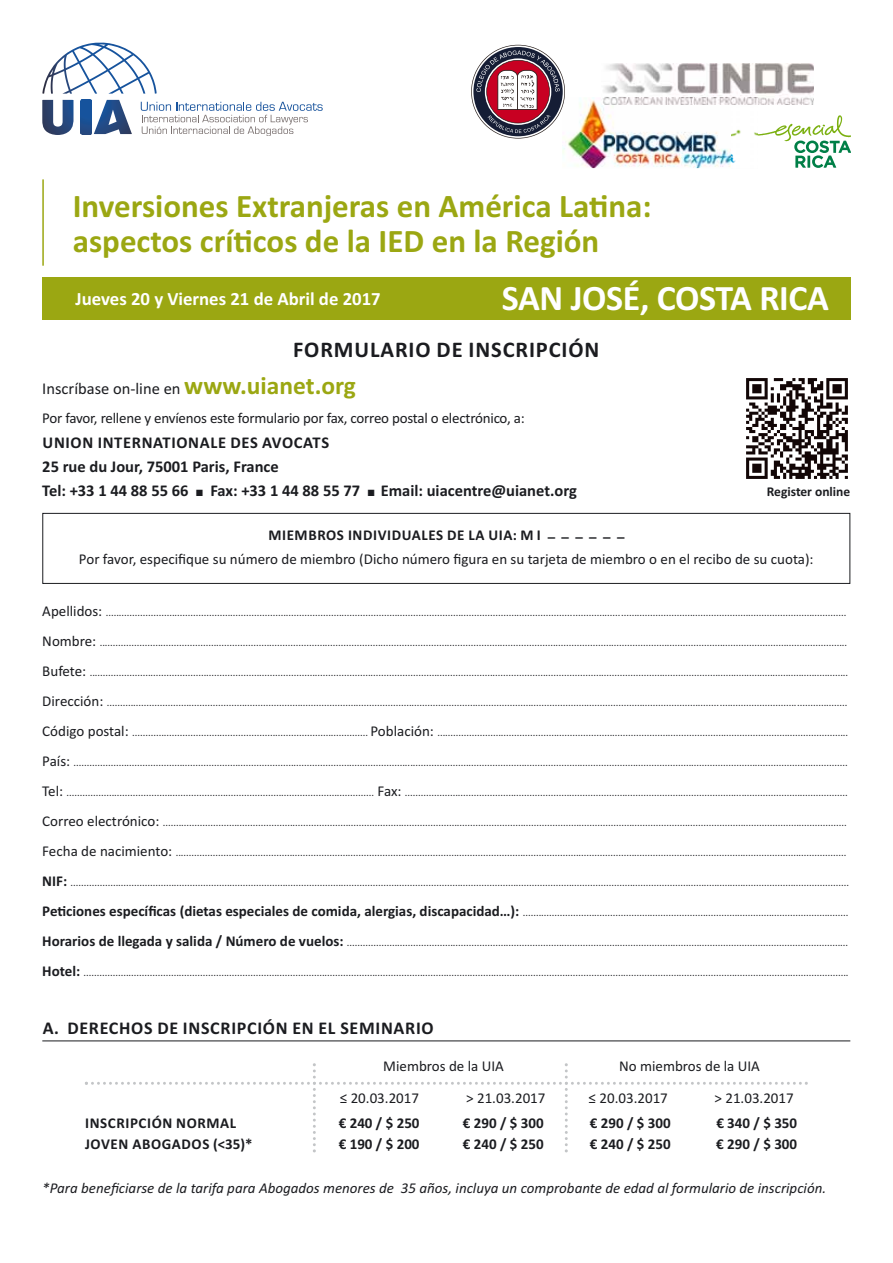
<style>
.page{position:relative;width:893px;height:1263px;background:#fff}
.page>*{position:absolute;margin:0;border:0;box-sizing:border-box;transform-origin:0 0}
.t1{font:700 36px "Calibri";letter-spacing:-.01em;color:#fff}
.t2{font:700 33px/34.5px "Calibri";color:#9ba712}
.t3{font:700 22.5px "Calibri";letter-spacing:.04em;color:#1b1c20}
.t4{font:700 18.75px "Calibri";color:#fff}
.t5{font:700 18px "Calibri";letter-spacing:.04em;color:#1b1c20}
.t6{font:700 16.5px/23.9px "Calibri";color:#1b1c20}
.t7{font:16.5px "Calibri";color:#1b1c20}
.t8{font:15px "Calibri";color:#1b1c20}
.t9{font:700 15px "Calibri";letter-spacing:.04em;color:#1b1c20}
.t10{font:italic 15px "Calibri";color:#1b1c20}
.t11{font:700 13.5px "Calibri";color:#1b1c20}
.t12{font:10.5px "Calibri";color:#1b1c20}
.s1{font-weight:700;font-size:25.5px;color:#9ba712}
.s2{font-size:15px}
.s3{font-weight:700;font-size:15px}
</style>
<div class="page">
<div style="left:42px;top:277px;width:808px;height:43px;background:#9ba712"></div>
<svg style="left:141px;top:102px;width:182px;height:34px"></svg>
<svg style="left:42px;top:100px;width:31px;height:35px"></svg>
<svg style="left:81px;top:100px;width:51px;height:34px"></svg>
<svg style="left:50px;top:44px;width:98px;height:43px"></svg>
<hr style="left:42px;top:179px;width:2px;height:87px;background:#9ba712">
<div style="left:42px;top:513px;width:808px;height:71px;border:1px solid #1b1c20"></div>
<img style="left:746px;top:378px;width:102px;height:101px">
<hr style="left:42px;top:1041px;width:808px;height:1px;background:#1b1c20">
<svg style="left:85px;top:1063px;width:723px;height:89px"></svg>
<img style="left:603px;top:63px;width:211px;height:41px">
<svg style="left:758px;top:115px;width:92px;height:53px"></svg>
<img style="left:562px;top:97px;width:195px;height:71px">
<img style="left:601px;top:97px;width:157px;height:7px">
<img style="left:731px;top:108px;width:27px;height:60px">
<svg style="left:471px;top:45px;width:94px;height:94px"></svg>
<h2 class="t2" style="left:73px;top:192px;width:580px">Inversiones Extranjeras en América La-na: aspectos crí-cos de la IED en la Región</h2>
<h3 class="t4" style="left:76px;top:292px;width:307px">Jueves 20 y Viernes 21 de Abril de 2017</h3>
<h1 class="t1" style="left:502px;top:286px;width:329px">SAN JOSÉ, COSTA RICA</h1>
<h3 class="t3" style="left:293px;top:342px;width:308px">FORMULARIO DE INSCRIPCIÓN</h3>
<h3 class="t7" style="left:42px;top:383px;width:315px">Inscríbase on-line en <span class="s1">www.uianet.org</span></h3>
<h3 class="t8" style="left:42px;top:412px;width:484px">Por favor, rellene y envíenos este formulario por fax, correo postal o electrónico, a:</h3>
<h3 class="t6" style="left:42px;top:432px;width:536px">UNION INTERNATIONALE DES AVOCATS<br>25 rue du Jour, 75001 Paris, France<br>Tel: +33 1 44 88 55 66 ■ Fax: +33 1 44 88 55 77 ■ Email: uiacentre@uianet.org</h3>
<p class="t11" style="left:767px;top:487px;width:85px">Register online</p>
<h3 class="t9" style="left:268px;top:530px;width:357px">MIEMBROS INDIVIDUALES DE LA UIA: M I _ _ _ _ _ _</h3>
<h3 class="t8" style="left:79px;top:554px;width:736px">Por favor, especifique su número de miembro (Dicho número figura en su tarjeta de miembro o en el recibo de su cuota):</h3>
<p class="t12" style="left:42px;top:609px;width:805px"><span class="s2">Apellidos:</span> .......................................................................................................................................................................................................................................................................................</p>
<p class="t12" style="left:42px;top:639px;width:806px"><span class="s2">Nombre:</span> ..........................................................................................................................................................................................................................................................................................</p>
<p class="t12" style="left:42px;top:669px;width:807px"><span class="s2">Bufete:</span> ...............................................................................................................................................................................................................................................................................................</p>
<p class="t12" style="left:42px;top:699px;width:807px"><span class="s2">Dirección:</span> .......................................................................................................................................................................................................................................................................................</p>
<p class="t12" style="left:42px;top:729px;width:807px"><span class="s2">Código postal:</span> ......................................................................................... <span class="s2">Población:</span> ...........................................................................................................................................................</p>
<p class="t12" style="left:42px;top:759px;width:807px"><span class="s2">País:</span> ....................................................................................................................................................................................................................................................................................................</p>
<p class="t12" style="left:42px;top:789px;width:807px"><span class="s2">Tel:</span> .................................................................................................................... <span class="s2">Fax:</span> .......................................................................................................................................................................</p>
<p class="t12" style="left:42px;top:819px;width:806px"><span class="s2">Correo electrónico:</span> ..................................................................................................................................................................................................................................................................</p>
<p class="t12" style="left:42px;top:849px;width:805px"><span class="s2">Fecha de nacimiento:</span> .............................................................................................................................................................................................................................................................</p>
<p class="t12" style="left:42px;top:879px;width:808px"><span class="s3">NIF:</span> ......................................................................................................................................................................................................................................................................................................</p>
<p class="t12" style="left:42px;top:909px;width:808px"><span class="s3">Pe-ciones específicas (dietas especiales de comida, alergias, discapacidad…):</span> ...........................................................................................................................</p>
<p class="t12" style="left:42px;top:939px;width:807px"><span class="s3">Horarios de llegada y salida / Número de vuelos:</span> .............................................................................................................................................................................................</p>
<p class="t12" style="left:42px;top:969px;width:808px"><span class="s3">Hotel:</span> .................................................................................................................................................................................................................................................................................................</p>
<h3 class="t5" style="left:43px;top:1022px;width:392px">A. DERECHOS DE INSCRIPCIÓN EN EL SEMINARIO</h3>
<h3 class="t8" style="left:383px;top:1061px;width:122px">Miembros de la UIA</h3>
<h3 class="t8" style="left:619px;top:1061px;width:142px">No miembros de la UIA</h3>
<h3 class="t8" style="left:340px;top:1093px;width:81px">≤ 20.03.2017</h3>
<h3 class="t8" style="left:466px;top:1093px;width:81px">&gt; 21.03.2017</h3>
<h3 class="t8" style="left:589px;top:1093px;width:81px">≤ 20.03.2017</h3>
<h3 class="t8" style="left:714px;top:1093px;width:81px">&gt; 21.03.2017</h3>
<h3 class="t9" style="left:85px;top:1117px;width:153px">INSCRIPCIÓN NORMAL</h3>
<h3 class="t9" style="left:339px;top:1117px;width:82px">€ 240 / $ 250</h3>
<h3 class="t9" style="left:463px;top:1117px;width:82px">€ 290 / $ 300</h3>
<h3 class="t9" style="left:590px;top:1117px;width:82px">€ 290 / $ 300</h3>
<h3 class="t9" style="left:716px;top:1117px;width:82px">€ 340 / $ 350</h3>
<h3 class="t9" style="left:85px;top:1139px;width:169px">JOVEN ABOGADOS (&lt;35)*</h3>
<h3 class="t9" style="left:339px;top:1139px;width:82px">€ 190 / $ 200</h3>
<h3 class="t9" style="left:463px;top:1139px;width:82px">€ 240 / $ 250</h3>
<h3 class="t9" style="left:590px;top:1139px;width:82px">€ 240 / $ 250</h3>
<h3 class="t9" style="left:716px;top:1139px;width:82px">€ 290 / $ 300</h3>
<h3 class="t10" style="left:42px;top:1183px;width:785px">*Para beneficiarse de la tarifa para Abogados menores de 35 años, incluya un comprobante de edad al formulario de inscripción.</h3>
</div>
